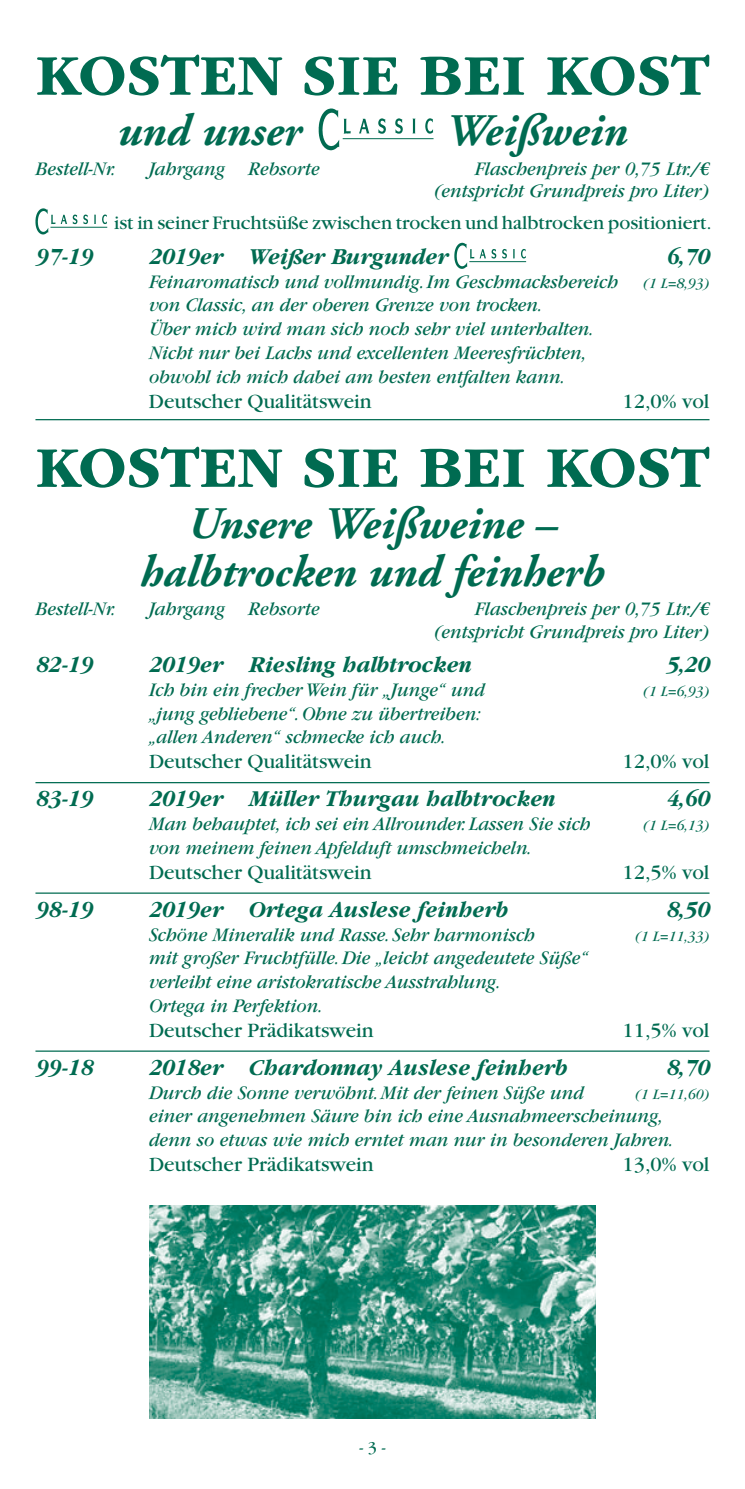
<style>
.page{position:relative;width:745px;height:1489px;background:#fff}
.page>*{position:absolute;margin:0;border:0;box-sizing:border-box;transform-origin:0 0}
.t1{font:60px "ITC Garamond MM 595 625";color:#006b51}
.t2{font:italic 700 45px/47px "Adobe Garamond";color:#006b51;text-align:center}
.t3{font:italic 700 23.75px "Garamond";color:#006b51;scale:.95 1}
.t4{font:21.25px "Garamond";color:#006b51}
.t5{font:italic 20px/23.8px "Garamond";color:#006b51;scale:.95 1}
.t6{font:20px "Garamond";color:#006b51}
.t7{font:17.5px "Garamond";color:#006b51}
.t8{font:italic 15px "Garamond";color:#006b51;scale:.95 1}
.s1{font-family:"Minion Pro";font-weight:600}
.s2{font-size:15px}
</style>
<div class="page">
<svg style="left:318px;top:108px;width:115px;height:42px"></svg>
<hr style="left:342px;top:138px;width:91px;height:1px;background:#006b51">
<svg style="left:35px;top:208px;width:72px;height:26px"></svg>
<hr style="left:50px;top:227px;width:57px;height:1px;background:#006b51">
<svg style="left:454px;top:243px;width:71px;height:26px"></svg>
<hr style="left:469px;top:261px;width:57px;height:1px;background:#006b51">
<hr style="left:35px;top:782px;width:674px;height:1px;background:#006b51">
<hr style="left:35px;top:892px;width:674px;height:1px;background:#006b51">
<hr style="left:35px;top:1050px;width:674px;height:1px;background:#006b51">
<hr style="left:35px;top:419px;width:674px;height:1px;background:#006b51">
<img style="left:149px;top:1205px;width:446px;height:212px">
<h1 class="t1" style="left:35px;top:43px;width:675px">KOSTEN SIE BEI KOST</h1>
<h2 class="t2" style="left:117px;top:109px;width:185px">und unser</h2>
<h2 class="t2" style="left:445px;top:109px;width:184px">Weißwein</h2>
<p class="t5" style="left:35px;top:157px;width:86px">Bestell-Nr.</p>
<p class="t5" style="left:149px;top:157px;width:181px">Jahrgang Rebsorte</p>
<p class="t5" style="left:433px;top:158px;width:292px;line-height:22.5px;text-align:right">Flaschenpreis per 0,75 Ltr./<span class="s1">€ </span>(entspricht Grundpreis pro Liter)</p>
<p class="t6" style="left:114px;top:213px;width:599px">ist in seiner Fruchtsüße zwischen trocken und halbtrocken positioniert.</p>
<p class="t3" style="left:35px;top:243px;width:62px">97-19</p>
<p class="t3" style="left:149px;top:243px;width:316px">2019er Weißer Burgunder</p>
<p class="t3" style="left:665px;top:243px;width:47px">6,70</p>
<p class="t5" style="left:149px;top:270px;width:591px">Feinaromatisch und vollmundig. Im Geschmacksbereich <span class="s2">(1 L=8,93) </span>von Classic, an der oberen Grenze von trocken.<br>Über mich wird man sich noch sehr viel unterhalten.<br>Nicht nur bei Lachs und excellenten Meeresfrüchten,<br>obwohl ich mich dabei am besten entfalten kann.</p>
<p class="t4" style="left:149px;top:390px;width:224px">Deutscher Qualitätswein</p>
<p class="t4" style="left:622px;top:390px;width:88px">12,0% vol</p>
<h1 class="t1" style="left:35px;top:434px;width:675px">KOSTEN SIE BEI KOST</h1>
<h2 class="t2" style="left:140px;top:502px;width:465px">Unsere Weißweine – halbtrocken und feinherb</h2>
<p class="t5" style="left:35px;top:597px;width:86px">Bestell-Nr.</p>
<p class="t5" style="left:149px;top:597px;width:181px">Jahrgang Rebsorte</p>
<p class="t5" style="left:433px;top:598px;width:292px;line-height:22.5px;text-align:right">Flaschenpreis per 0,75 Ltr./<span class="s1">€ </span>(entspricht Grundpreis pro Liter)</p>
<p class="t3" style="left:35px;top:651px;width:62px">82-19</p>
<p class="t3" style="left:149px;top:651px;width:340px">2019er Riesling halbtrocken</p>
<p class="t3" style="left:665px;top:651px;width:47px">5,20</p>
<p class="t5" style="left:149px;top:678px;width:355px">Ich bin ein frecher Wein für „Junge“ und</p>
<p class="t8" style="left:642px;top:683px;width:72px">(1 L=6,93)</p>
<p class="t5" style="left:149px;top:701px;width:350px">„jung gebliebene“. Ohne zu übertreiben: „allen Anderen“ schmecke ich auch.</p>
<p class="t4" style="left:149px;top:750px;width:224px">Deutscher Qualitätswein</p>
<p class="t4" style="left:622px;top:750px;width:88px">12,0% vol</p>
<p class="t3" style="left:35px;top:785px;width:62px">83-19</p>
<p class="t3" style="left:149px;top:785px;width:428px">2019er Müller Thurgau halbtrocken</p>
<p class="t3" style="left:665px;top:785px;width:47px">4,60</p>
<p class="t5" style="left:149px;top:812px;width:466px">Man behauptet, ich sei ein Allrounder. Lassen Sie sich</p>
<p class="t8" style="left:642px;top:817px;width:72px">(1 L=6,13)</p>
<p class="t5" style="left:149px;top:836px;width:404px">von meinem feinen Apfelduft umschmeicheln.</p>
<p class="t4" style="left:149px;top:861px;width:224px">Deutscher Qualitätswein</p>
<p class="t4" style="left:622px;top:861px;width:88px">12,5% vol</p>
<p class="t3" style="left:35px;top:896px;width:62px">98-19</p>
<p class="t3" style="left:149px;top:896px;width:379px">2019er Ortega Auslese feinherb</p>
<p class="t3" style="left:665px;top:896px;width:47px">8,50</p>
<p class="t5" style="left:149px;top:922px;width:407px">Schöne Mineralik und Rasse. Sehr harmonisch</p>
<p class="t8" style="left:634px;top:928px;width:80px">(1 L=11,33)</p>
<p class="t5" style="left:149px;top:946px;width:463px">mit großer Fruchtfülle. Die „leicht angedeutete Süße“ verleiht eine aristokratische Ausstrahlung.<br>Ortega in Perfektion.</p>
<p class="t4" style="left:149px;top:1019px;width:226px">Deutscher Prädikatswein</p>
<p class="t4" style="left:622px;top:1019px;width:88px">11,5% vol</p>
<p class="t3" style="left:35px;top:1054px;width:62px">99-18</p>
<p class="t3" style="left:149px;top:1054px;width:441px">2018er Chardonnay Auslese feinherb</p>
<p class="t3" style="left:665px;top:1054px;width:47px">8,70</p>
<p class="t5" style="left:149px;top:1080px;width:459px">Durch die Sonne verwöhnt. Mit der feinen Süße und</p>
<p class="t8" style="left:634px;top:1086px;width:80px">(1 L=11,60)</p>
<p class="t5" style="left:149px;top:1104px;width:553px">einer angenehmen Säure bin ich eine Ausnahmeerscheinung, denn so etwas wie mich erntet man nur in besonderen Jahren.</p>
<p class="t4" style="left:149px;top:1153px;width:226px">Deutscher Prädikatswein</p>
<p class="t4" style="left:622px;top:1153px;width:88px">13,0% vol</p>
<p class="t7" style="left:359px;top:1437px;width:28px">- 3 -</p>
</div>
